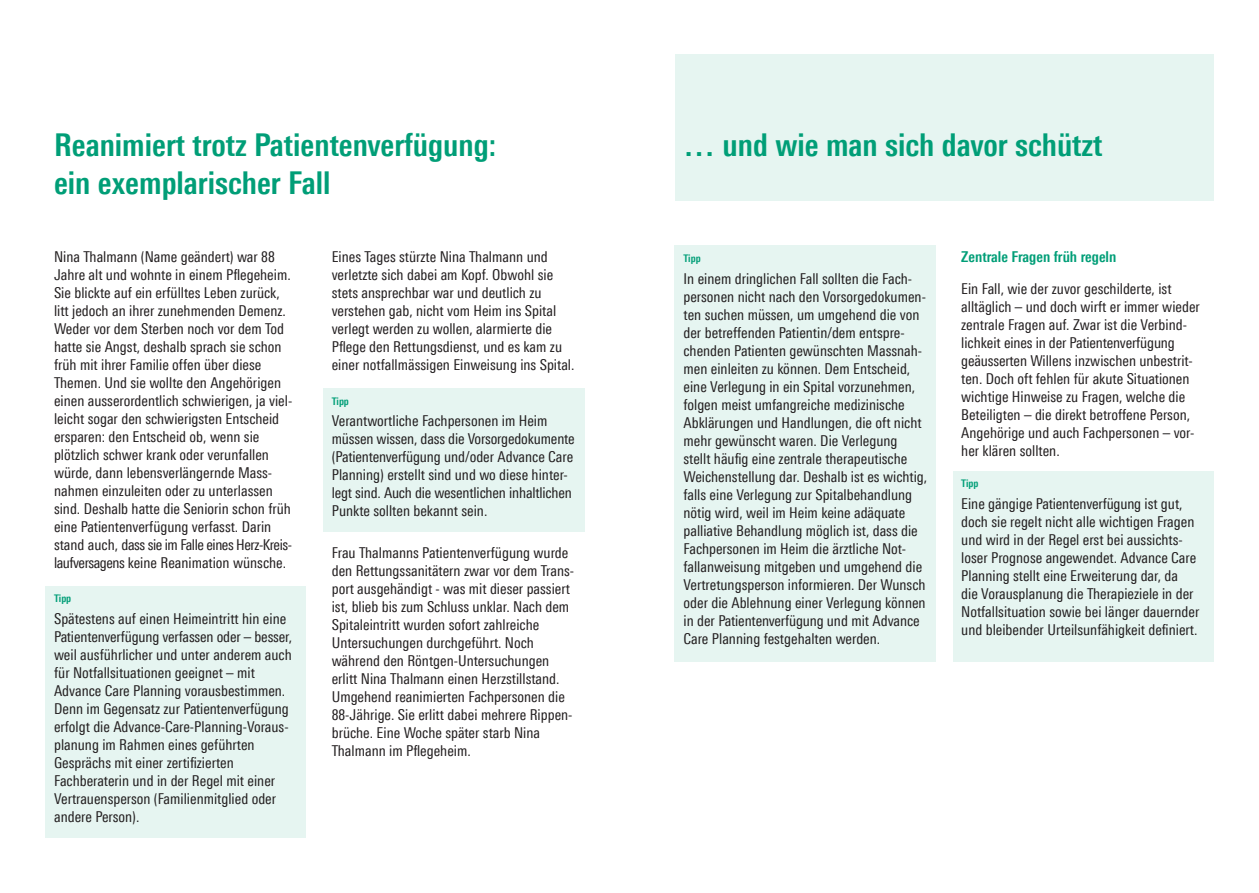
<style>
.page{position:relative;width:1259px;height:893px;background:#fff}
.page>*{position:absolute;margin:0;border:0;box-sizing:border-box;transform-origin:0 0}
.t1{font:700 31.5px/37.8px "Linotype Univers 620 Cn";color:#009e77}
.t2{font:15px/18px "Linotype Univers 420 Cn";color:#231f20}
.t3{font:700 15px "Linotype Univers 620 Cn";color:#009e77}
.t4{font:700 10.5px "Linotype Univers 620 Cn";color:#009e77}
</style>
<div class="page">
<div style="left:45px;top:586px;width:261px;height:252px;background:#e6f5f1"></div>
<div style="left:323px;top:388px;width:261px;height:144px;background:#e6f5f1"></div>
<div style="left:675px;top:246px;width:261px;height:416px;background:#e6f5f1"></div>
<div style="left:675px;top:54px;width:538px;height:147px;background:#e6f5f1"></div>
<div style="left:952px;top:471px;width:261px;height:190px;background:#e6f5f1"></div>
<p class="t1" style="left:54px;top:126px;width:444px">Reanimiert trotz Patientenverfügung: ein exemplarischer Fall</p>
<p class="t2" style="left:54px;top:247px;width:240px">Nina Thalmann (Name geändert) war 88<br>Jahre alt und wohnte in einem Pflegeheim.<br>Sie blickte auf ein erfülltes Leben zurück, litt jedoch an ihrer zunehmenden Demenz.<br>Weder vor dem Sterben noch vor dem Tod hatte sie Angst, deshalb sprach sie schon früh mit ihrer Familie offen über diese Themen. Und sie wollte den Angehörigen einen ausserordentlich schwierigen, ja viel&shy;leicht sogar den schwierigsten Entscheid ersparen: den Entscheid ob, wenn sie plötzlich schwer krank oder verunfallen würde, dann lebensverlängernde Mass&shy;nahmen einzuleiten oder zu unterlassen sind. Deshalb hatte die Seniorin schon früh eine Patientenverfügung verfasst. Darin stand auch, dass sie im Falle eines Herz-Kreis&shy;laufversagens keine Reanimation wünsche.</p>
<p class="t4" style="left:54px;top:592px;width:19px">Tipp</p>
<p class="t2" style="left:54px;top:609px;width:239px">Spätestens auf einen Heimeintritt hin eine Patientenverfügung verfassen oder – besser, weil ausführlicher und unter anderem auch für Notfallsituationen geeignet – mit Advance Care Planning vorausbestimmen.<br>Denn im Gegensatz zur Patientenverfügung erfolgt die Advance-Care-Planning-Voraus&shy;planung im Rahmen eines geführten Gesprächs mit einer zertifizierten Fachberaterin und in der Regel mit einer Vertrauensperson (Familienmitglied oder andere Person).</p>
<p class="t2" style="left:332px;top:247px;width:244px">Eines Tages stürzte Nina Thalmann und verletzte sich dabei am Kopf. Obwohl sie stets ansprechbar war und deutlich zu verstehen gab, nicht vom Heim ins Spital verlegt werden zu wollen, alarmierte die Pflege den Rettungsdienst, und es kam zu einer notfallmässigen Einweisung ins Spital.</p>
<p class="t4" style="left:332px;top:395px;width:19px">Tipp</p>
<p class="t2" style="left:332px;top:412px;width:245px">Verantwortliche Fachpersonen im Heim müssen wissen, dass die Vorsorgedokumente (Patientenverfügung und/oder Advance Care Planning) erstellt sind und wo diese hinter&shy;legt sind. Auch die wesentlichen inhaltlichen Punkte sollten bekannt sein.</p>
<p class="t2" style="left:332px;top:544px;width:244px">Frau Thalmanns Patientenverfügung wurde den Rettungssanitätern zwar vor dem Trans&shy;port ausgehändigt - was mit dieser passiert ist, blieb bis zum Schluss unklar. Nach dem Spitaleintritt wurden sofort zahlreiche Untersuchungen durchgeführt. Noch während den Röntgen-Untersuchungen erlitt Nina Thalmann einen Herzstillstand.<br>Umgehend reanimierten Fachpersonen die 88-Jährige. Sie erlitt dabei mehrere Rippen&shy;brüche. Eine Woche später starb Nina Thalmann im Pflegeheim.</p>
<p class="t1" style="left:683px;top:126px;width:420px">… und wie man sich davor schützt</p>
<p class="t4" style="left:683px;top:252px;width:19px">Tipp</p>
<p class="t3" style="left:961px;top:248px;width:157px">Zentrale Fragen früh regeln</p>
<p class="t2" style="left:683px;top:269px;width:245px">In einem dringlichen Fall sollten die Fach&shy;personen nicht nach den Vorsorgedokumen&shy;ten suchen müssen, um umgehend die von der betreffenden Patientin/dem entspre&shy;chenden Patienten gewünschten Massnah&shy;men einleiten zu können. Dem Entscheid, eine Verlegung in ein Spital vorzunehmen, folgen meist umfangreiche medizinische Abklärungen und Handlungen, die oft nicht mehr gewünscht waren. Die Verlegung stellt häufig eine zentrale therapeutische Weichenstellung dar. Deshalb ist es wichtig, falls eine Verlegung zur Spitalbehandlung nötig wird, weil im Heim keine adäquate palliative Behandlung möglich ist, dass die Fachpersonen im Heim die ärztliche Not&shy;fallanweisung mitgeben und umgehend die Vertretungsperson informieren. Der Wunsch oder die Ablehnung einer Verlegung können in der Patientenverfügung und mit Advance Care Planning festgehalten werden.</p>
<p class="t2" style="left:961px;top:279px;width:240px">Ein Fall, wie der zuvor geschilderte, ist alltäglich – und doch wirft er immer wieder zentrale Fragen auf. Zwar ist die Verbind&shy;lichkeit eines in der Patientenverfügung geäusserten Willens inzwischen unbestrit&shy;ten. Doch oft fehlen für akute Situationen wichtige Hinweise zu Fragen, welche die Beteiligten – die direkt betroffene Person, Angehörige und auch Fachpersonen – vor&shy;her klären sollten.</p>
<p class="t4" style="left:961px;top:477px;width:19px">Tipp</p>
<p class="t2" style="left:961px;top:495px;width:240px">Eine gängige Patientenverfügung ist gut, doch sie regelt nicht alle wichtigen Fragen und wird in der Regel erst bei aussichts&shy;loser Prognose angewendet. Advance Care Planning stellt eine Erweiterung dar, da<br>die Vorausplanung die Therapieziele in der Notfallsituation sowie bei länger dauernder und bleibender Urteilsunfähigkeit definiert.</p>
</div>
